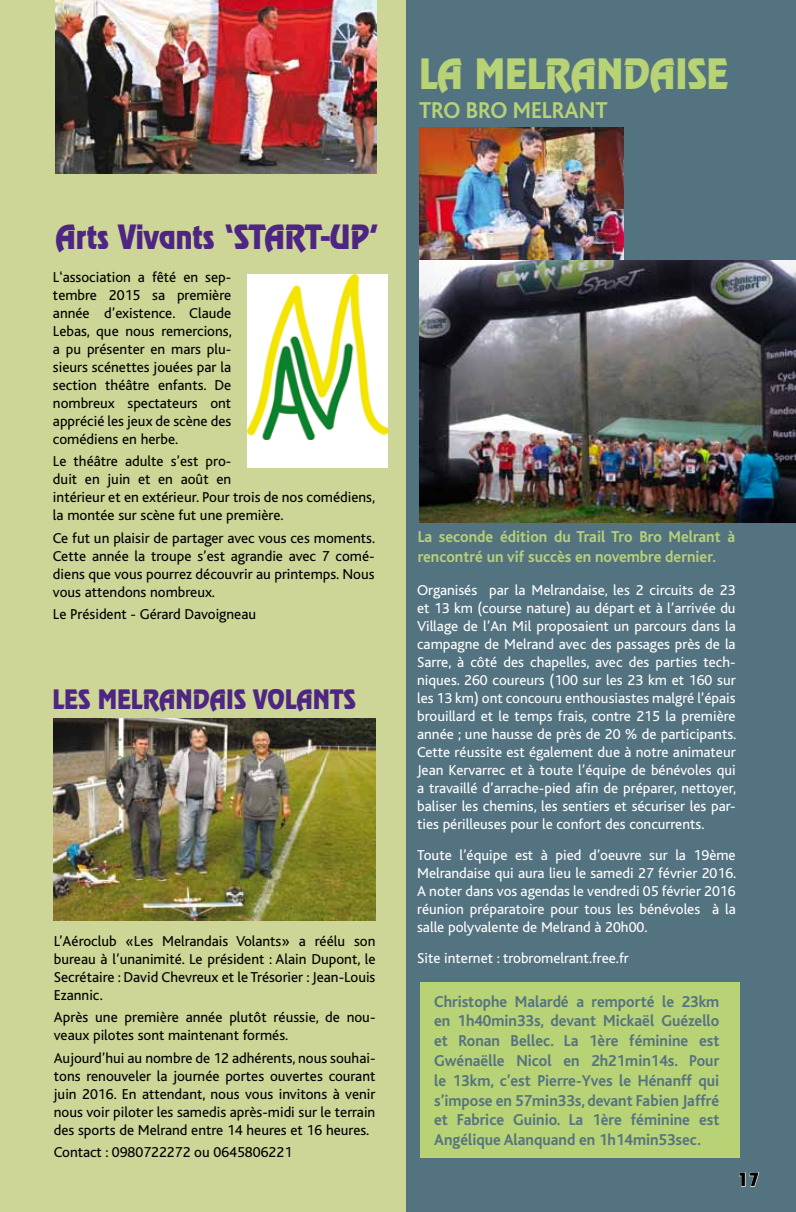
<style>
.page{position:relative;width:796px;height:1212px;background:#fff}
.page>*{position:absolute;margin:0;border:0;box-sizing:border-box;transform-origin:0 0}
.t1{font:37.5px "Revue";color:#b8d276;scale:.9 1}
.t2{font:30px "Revue";color:#4e2582;scale:.9 1}
.t3{font:24px "Revue";color:#4e2582;scale:.9 1}
.t4{font:700 24px "Bliss";color:#b8d276;scale:.95 1}
.t5{font:700 16.5px/19.8px "Bliss";color:#547381;text-align:justify;scale:.95 1}
.t6{font:700 16.5px/19.8px "Bliss";color:#b8d276;scale:.95 1}
.t7{font:16.5px "Revue";color:#000}
.t8{font:15px/18px "Bliss";color:#000;text-align:justify}
.t9{font:15px/18px "Bliss";color:#fff;text-align:justify}
</style>
<div class="page">
<div style="left:0;top:0;width:795px;height:1212px;background:#cdd697"></div>
<div style="left:406px;top:0;width:389px;height:1212px;background:#547381"></div>
<svg style="left:739px;top:1172px;width:20px;height:15px"></svg>
<div style="left:247px;top:275px;width:140px;height:193px;background:#fff"></div>
<img style="left:247px;top:275px;width:140px;height:164px">
<img style="left:54px;top:719px;width:321px;height:201px">
<img style="left:55px;top:0;width:321px;height:174px">
<div style="left:420px;top:982px;width:319px;height:176px;background:#b8d276"></div>
<img style="left:419px;top:127px;width:204px;height:133px">
<img style="left:419px;top:260px;width:376px;height:262px">
<h1 class="t1" style="left:419px;top:49px;width:345px">LA MELRANDAISE</h1>
<h3 class="t4" style="left:419px;top:97px;width:200px">TRO BRO MELRANT</h3>
<h2 class="t2" style="left:55px;top:216px;width:361px">Arts Vivants ‘START-UP’</h2>
<p class="t8" style="left:53px;top:268px;width:180px">L‘association a fêté en sep&shy;tembre 2015 sa première année d’existence. Claude Lebas, que nous remercions, a pu présenter en mars plu&shy;sieurs scénettes jouées par la section théâtre enfants. De nombreux spectateurs ont apprécié les jeux de scène des comédiens en herbe.</p>
<p class="t8" style="left:53px;top:453px;width:323px;text-align:left">Le théâtre adulte s’est pro-<br>duit en juin et en août en<br>intérieur et en extérieur. Pour trois de nos comédiens, la montée sur scène fut une première.</p>
<p class="t8" style="left:53px;top:529px;width:323px">Ce fut un plaisir de partager avec vous ces moments.<br>Cette année la troupe s’est agrandie avec 7 comé&shy;diens que vous pourrez découvrir au printemps. Nous vous attendons nombreux.</p>
<p class="t8" style="left:53px;top:605px;width:205px">Le Président - Gérard Davoigneau</p>
<h3 class="t3" style="left:52px;top:683px;width:338px">LES MELRANDAIS VOLANTS</h3>
<p class="t8" style="left:54px;top:932px;width:323px">L’Aéroclub «Les Melrandais Volants» a réélu son bureau à l’unanimité. Le président : Alain Dupont, le Secrétaire : David Chevreux et le Trésorier : Jean-Louis Ezannic.</p>
<p class="t8" style="left:54px;top:1009px;width:323px">Après une première année plutôt réussie, de nou&shy;veaux pilotes sont maintenant formés.</p>
<p class="t8" style="left:54px;top:1049px;width:323px">Aujourd’hui au nombre de 12 adhérents, nous souhai&shy;tons renouveler la journée portes ouvertes courant juin 2016. En attendant, nous vous invitons à venir nous voir piloter les samedis après-midi sur le terrain des sports de Melrand entre 14 heures et 16 heures.</p>
<p class="t8" style="left:54px;top:1143px;width:240px">Contact : 0980722272 ou 0645806221</p>
<p class="t6" style="left:417px;top:527px;width:335px">La seconde édition du Trail Tro Bro Melrant à rencontré un vif succès en novembre dernier.</p>
<p class="t9" style="left:417px;top:582px;width:320px">Organisés par la Melrandaise, les 2 circuits de 23 et 13 km (course nature) au départ et à l’arrivée du Village de l’An Mil proposaient un parcours dans la campagne de Melrand avec des passages près de la Sarre, à côté des chapelles, avec des parties tech&shy;niques. 260 coureurs (100 sur les 23 km et 160 sur les 13 km) ont concouru enthousiastes malgré l’épais brouillard et le temps frais, contre 215 la première année ; une hausse de près de 20 % de participants.<br>Cette réussite est également due à notre animateur Jean Kervarrec et à toute l’équipe de bénévoles qui a travaillé d’arrache-pied afin de préparer, nettoyer, baliser les chemins, les sentiers et sécuriser les par&shy;ties périlleuses pour le confort des concurrents.</p>
<p class="t9" style="left:417px;top:846px;width:320px">Toute l’équipe est à pied d’oeuvre sur la 19ème Melrandaise qui aura lieu le samedi 27 février 2016.<br>A noter dans vos agendas le vendredi 05 février 2016 réunion préparatoire pour tous les bénévoles à la salle polyvalente de Melrand à 20h00.</p>
<p class="t9" style="left:417px;top:949px;width:213px">Site internet : trobromelrant.free.fr</p>
<p class="t5" style="left:434px;top:992px;width:301px">Christophe Malardé a remporté le 23km en 1h40min33s, devant Mickaël Guézello et Ronan Bellec. La 1ère féminine est Gwénaëlle Nicol en 2h21min14s. Pour le 13km, c’est Pierre-Yves le Hénanff qui s’impose en 57min33s, devant Fabien Jaffré et Fabrice Guinio. La 1ère féminine est Angélique Alanquand en 1h14min53sec.</p>
<p class="t7" style="left:739px;top:1168px;width:20px">17</p>
</div>
